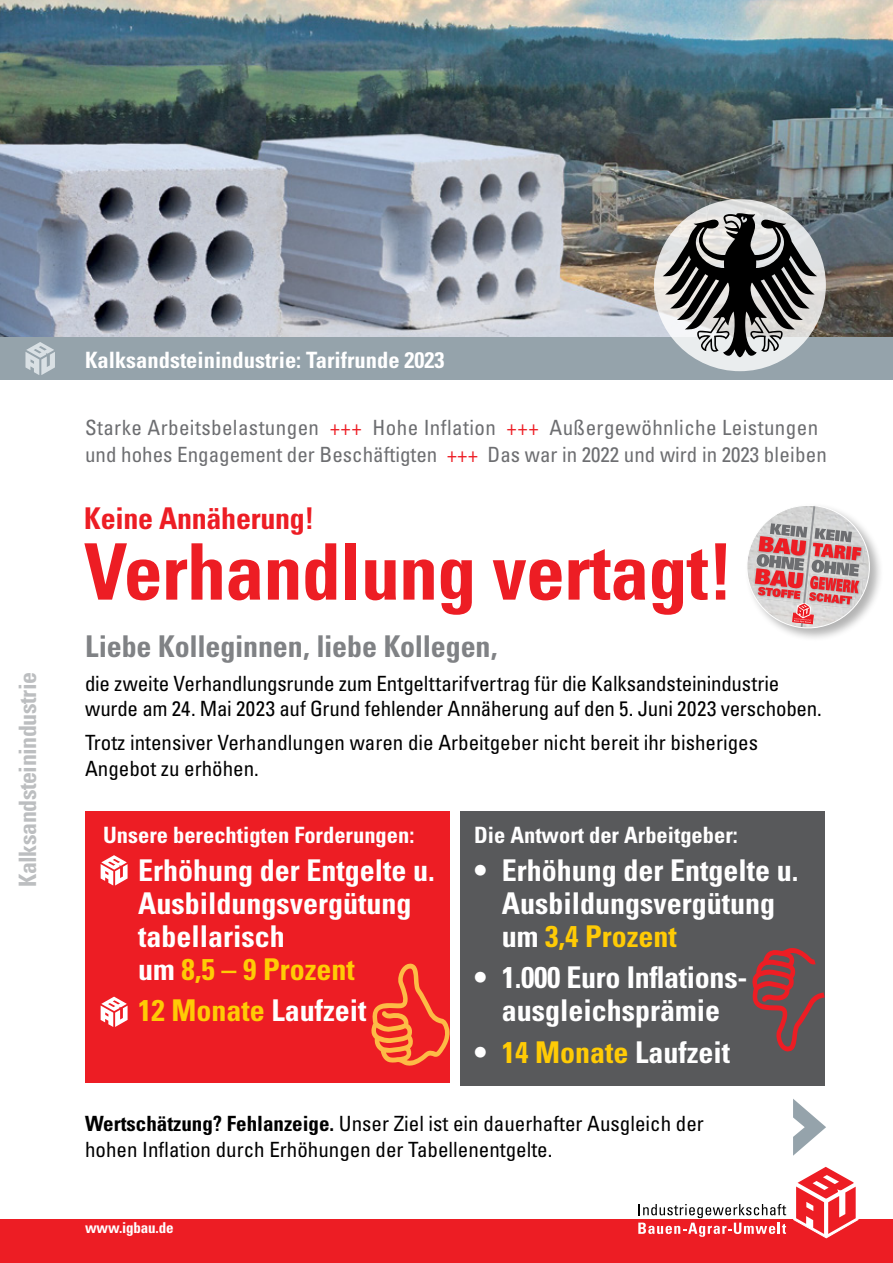
<style>
.page{position:relative;width:893px;height:1263px;background:#fff}
.page>*{position:absolute;margin:0;border:0;box-sizing:border-box;transform-origin:0 0}
.t1{font:700 condensed 78px "Univers";letter-spacing:-.01em;color:#ed1d24}
.t2{font:700 condensed 30px/33px "Univers";color:#fff}
.t3{font:700 condensed 30px "Univers";letter-spacing:-.005em;color:#808285}
.t4{font:700 condensed 30px "Univers";letter-spacing:-.01em;color:#ed1d24}
.t5{font:700 condensed 30px "Univers";color:#ffcb05}
.t6{font:700 condensed 24px "Univers";letter-spacing:-.02em;color:#bcbec0}
.t7{font:700 condensed 22.5px "Univers";color:#fff}
.t8{font:condensed 21px/25.5px "Univers";color:#000}
.t9{font:condensed 21px/27px "Univers";letter-spacing:.02em;color:#6d6e71}
.t10{font:700 condensed 15px "Univers";letter-spacing:-.01em;color:#fff}
.s1{color:#ed1d24}
.s2{color:#ffcb05}
.s3{color:#fff}
.s4{font-weight:700}
</style>
<div class="page">
<div style="left:0;top:1219px;width:893px;height:44px;background:#ed1d24"></div>
<svg style="left:794px;top:1166px;width:64px;height:72px"></svg>
<svg style="left:638px;top:1204px;width:148px;height:33px"></svg>
<div style="left:85px;top:811px;width:365px;height:271px;background:#ed1d24"></div>
<div style="left:460px;top:811px;width:365px;height:274px;background:#58595b"></div>
<img style="left:0;top:0;width:893px;height:337px">
<div style="left:0;top:337px;width:893px;height:42px;background:#95a3ab"></div>
<svg style="left:654px;top:199px;width:172px;height:172px;background:#e3e4e3"></svg>
<svg style="left:663px;top:213px;width:154px;height:144px;background:#7c7c7b"></svg>
<svg style="left:101px;top:855px;width:27px;height:30px"></svg>
<svg style="left:101px;top:997px;width:27px;height:30px"></svg>
<svg style="left:25px;top:342px;width:30px;height:33px"></svg>
<svg style="left:793px;top:1099px;width:33px;height:57px"></svg>
<svg style="left:347px;top:1082px;width:84px;height:1px"></svg>
<svg style="left:371px;top:963px;width:79px;height:103px"></svg>
<svg style="left:752px;top:948px;width:73px;height:104px"></svg>
<div style="left:745px;top:503px;width:139px;height:139px;background:#000;opacity:.3"></div>
<svg style="left:745px;top:503px;width:128px;height:128px"></svg>
<p class="t6" style="left:13px;top:887px;width:217px;rotate:-90deg">Kalksandsteinindustrie</p>
<p class="t7" style="left:85px;top:346px;width:361px">Kalksandsteinindustrie: Tarifrunde 2023</p>
<p class="t9" style="left:85px;top:413px;width:743px">Starke Arbeitsbelastungen <span class="s1">+++</span> Hohe Inflation <span class="s1">+++</span> Außergewöhnliche Leistungen und hohes Engagement der Beschäftigten <span class="s1">+++</span> Das war in 2022 und wird in 2023 bleiben</p>
<h2 class="t4" style="left:84px;top:500px;width:232px">Keine Annäherung!</h2>
<h1 class="t1" style="left:84px;top:524px;width:651px">Verhandlung vertagt!</h1>
<h2 class="t3" style="left:85px;top:628px;width:414px">Liebe Kolleginnen, liebe Kollegen,</h2>
<p class="t8" style="left:85px;top:670px;width:738px">die zweite Verhandlungsrunde zum Entgelttarifvertrag für die Kalksandsteinindustrie wurde am 24. Mai 2023 auf Grund fehlender Annäherung auf den 5. Juni 2023 verschoben.</p>
<p class="t8" style="left:85px;top:729px;width:674px">Trotz intensiver Verhandlungen waren die Arbeitgeber nicht bereit ihr bisheriges<br>Angebot zu erhöhen.</p>
<p class="t7" style="left:103px;top:822px;width:313px">Unsere berechtigten Forderungen:</p>
<h2 class="t2" style="left:138px;top:853px;width:298px">Erhöhung der Entgelte u.<br>Ausbildungsvergütung tabellarisch<br>um <span class="s2">8,5 – 9 Prozent</span></h2>
<h2 class="t5" style="left:138px;top:992px;width:230px">12 Monate <span class="s3">Laufzeit</span></h2>
<p class="t7" style="left:474px;top:822px;width:265px">Die Antwort der Arbeitgeber:</p>
<h2 class="t2" style="left:502px;top:853px;width:298px;text-indent:-28px">• Erhöhung der Entgelte u.<br>Ausbildungsvergütung um <span class="s2">3,4 Prozent</span></h2>
<h2 class="t2" style="left:474px;top:960px;width:275px;text-align:center">• 1.000 Euro Inflations&shy;ausgleichsprämie</h2>
<h2 class="t2" style="left:474px;top:1035px;width:257px">• <span class="s2">14 Monate</span> Laufzeit</h2>
<p class="t8" style="left:85px;top:1110px;width:620px"><span class="s4">Wertschätzung? Fehlanzeige.</span> Unser Ziel ist ein dauerhafter Ausgleich der hohen Inflation durch Erhöhungen der Tabellenentgelte.</p>
<p class="t10" style="left:85px;top:1219px;width:90px">www.igbau.de</p>
</div>
